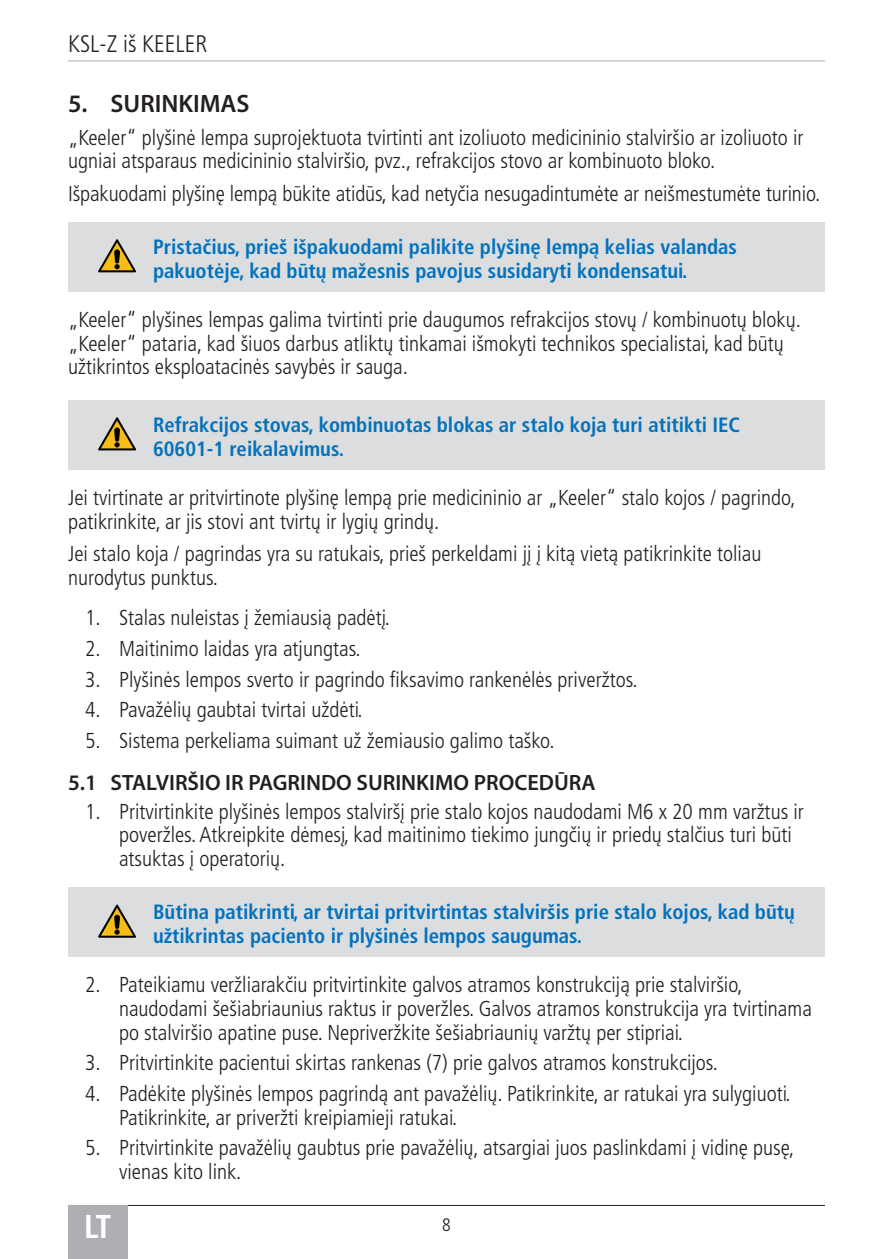
<style>
.page{position:relative;width:893px;height:1259px;background:#fff}
.page>*{position:absolute;margin:0;border:0;box-sizing:border-box;transform-origin:0 0}
.t1{font:700 condensed 33px "Frutiger LT Pro";color:#fff}
.t2{font:600 25.2px "Myriad Pro";color:#231f20}
.t3{font:300 condensed 24px "Frutiger LT Pro";color:#231f20}
.t4{font:600 22.2px "Myriad Pro";color:#231f20}
.Body_text{font:300 condensed 21.6px/23.7px "Frutiger LT Pro";color:#231f20}
.Caution_Single{font:700 condensed 20.7px/23.7px "Frutiger LT Pro";color:#0372bb}
.t5{font:300 condensed 18px "Frutiger LT Pro";color:#231f20}
</style>
<div class="page">
<hr style="left:68px;top:1205px;width:757px;height:1px;background:#231f20">
<div style="left:68px;top:1205px;width:60px;height:54px;background:#aeafb3"></div>
<hr style="left:68px;top:60px;width:757px;height:1px;background:#aeafb3">
<div style="left:68px;top:221px;width:757px;height:70px;background:#dcdddf"></div>
<div style="left:68px;top:400px;width:757px;height:69px;background:#dcdddf"></div>
<div style="left:68px;top:887px;width:757px;height:70px;background:#dcdddf"></div>
<svg style="left:98px;top:239px;width:38px;height:33px"></svg>
<svg style="left:98px;top:417px;width:38px;height:33px"></svg>
<svg style="left:98px;top:904px;width:38px;height:33px"></svg>
<p class="t3" style="left:68px;top:30px;width:141px">KSL-Z iš KEELER</p>
<p class="t2" style="left:68px;top:88px;width:183px">5. SURINKIMAS</p>
<p class="Body_text" style="left:68px;top:126px;width:737px">„Keeler“ plyšinė lempa suprojektuota tvirtinti ant izoliuoto medicininio stalviršio ar izoliuoto ir ugniai atsparaus medicininio stalviršio, pvz., refrakcijos stovo ar kombinuoto bloko.</p>
<p class="Body_text" style="left:68px;top:181px;width:754px">Išpakuodami plyšinę lempą būkite atidūs, kad netyčia nesugadintumėte ar neišmestumėte turinio.</p>
<p class="Caution_Single" style="left:153px;top:235px;width:585px">Pristačius, prieš išpakuodami palikite plyšinę lempą kelias valandas pakuotėje, kad būtų mažesnis pavojus susidaryti kondensatui.</p>
<p class="Body_text" style="left:68px;top:308px;width:734px">„Keeler“ plyšines lempas galima tvirtinti prie daugumos refrakcijos stovų / kombinuotų blokų. „Keeler“ pataria, kad šiuos darbus atliktų tinkamai išmokyti technikos specialistai, kad būtų užtikrintos eksploatacinės savybės ir sauga.</p>
<p class="Caution_Single" style="left:153px;top:413px;width:588px">Refrakcijos stovas, kombinuotas blokas ar stalo koja turi atitikti IEC<br>60601-1 reikalavimus.</p>
<p class="Body_text" style="left:68px;top:486px;width:729px">Jei tvirtinate ar pritvirtinote plyšinę lempą prie medicininio ar „Keeler“ stalo kojos / pagrindo, patikrinkite, ar jis stovi ant tvirtų ir lygių grindų.</p>
<p class="Body_text" style="left:68px;top:542px;width:695px">Jei stalo koja / pagrindas yra su ratukais, prieš perkeldami jį į kitą vietą patikrinkite toliau nurodytus punktus.</p>
<p class="Body_text" style="left:85px;top:606px;width:306px">1. Stalas nuleistas į žemiausią padėtį.</p>
<p class="Body_text" style="left:85px;top:637px;width:277px">2. Maitinimo laidas yra atjungtas.</p>
<p class="Body_text" style="left:85px;top:667px;width:554px">3. Plyšinės lempos sverto ir pagrindo fiksavimo rankenėlės priveržtos.</p>
<p class="Body_text" style="left:85px;top:698px;width:279px">4. Pavažėlių gaubtai tvirtai uždėti.</p>
<p class="Body_text" style="left:85px;top:728px;width:471px">5. Sistema perkeliama suimant už žemiausio galimo taško.</p>
<p class="t4" style="left:68px;top:768px;width:529px">5.1 STALVIRŠIO IR PAGRINDO SURINKIMO PROCEDŪRA</p>
<p class="Body_text" style="left:119px;top:799px;width:686px;text-indent:-34px">1. Pritvirtinkite plyšinės lempos stalviršį prie stalo kojos naudodami M6 x 20 mm varžtus ir poveržles. Atkreipkite dėmesį, kad maitinimo tiekimo jungčių ir priedų stalčius turi būti atsuktas į operatorių.</p>
<p class="Caution_Single" style="left:153px;top:900px;width:643px">Būtina patikrinti, ar tvirtai pritvirtintas stalviršis prie stalo kojos, kad būtų užtikrintas paciento ir plyšinės lempos saugumas.</p>
<p class="Body_text" style="left:119px;top:973px;width:694px;text-indent:-34px">2. Pateikiamu veržliarakčiu pritvirtinkite galvos atramos konstrukciją prie stalviršio, naudodami šešiabriaunius raktus ir poveržles. Galvos atramos konstrukcija yra tvirtinama po stalviršio apatine puse. Nepriveržkite šešiabriaunių varžtų per stipriai.</p>
<p class="Body_text" style="left:85px;top:1051px;width:634px">3. Pritvirtinkite pacientui skirtas rankenas (7) prie galvos atramos konstrukcijos.</p>
<p class="Body_text" style="left:119px;top:1081px;width:673px;text-indent:-34px">4. Padėkite plyšinės lempos pagrindą ant pavažėlių. Patikrinkite, ar ratukai yra sulygiuoti.<br>Patikrinkite, ar priveržti kreipiamieji ratukai.</p>
<p class="Body_text" style="left:119px;top:1136px;width:677px;text-indent:-34px">5. Pritvirtinkite pavažėlių gaubtus prie pavažėlių, atsargiai juos paslinkdami į vidinę pusę, vienas kito link.</p>
<h1 class="t1" style="left:84px;top:1207px;width:29px">LT</h1>
<p class="t5" style="left:442px;top:1214px;width:10px">8</p>
</div>
